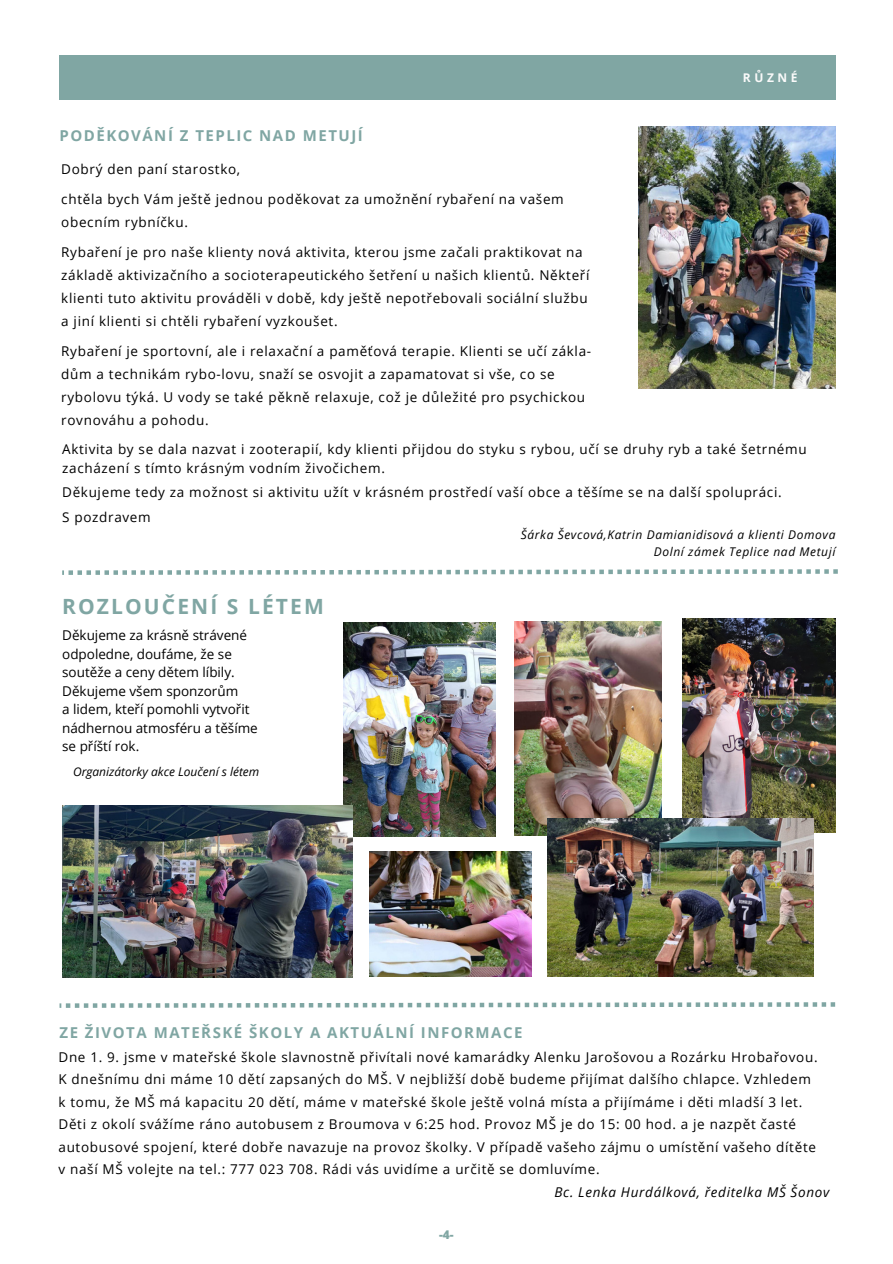
<style>
.page{position:relative;width:893px;height:1264px;background:#fff}
.page>*{position:absolute;margin:0;border:0;box-sizing:border-box;transform-origin:0 0}
.t1{font:700 21px "Open Sans";letter-spacing:.1em;color:#80a6a3}
.t2{font:700 15px "Open Sans";letter-spacing:.1em;color:#80a6a3}
.t3{font:13.5px/22.8px "Open Sans";letter-spacing:.05em;color:#000}
.t4{font:13.5px/18.5px "Open Sans";color:#000}
.t5{font:italic 13.5px "Open Sans";letter-spacing:.05em;color:#000}
.t6{font:italic 12px "Open Sans";letter-spacing:.05em;color:#000}
.t7{font:italic 12px "Open Sans";color:#000}
.t8{font:700 12px "Open Sans";letter-spacing:.3em;color:#fafafa}
.t9{font:800 12px "Open Sans";color:#80a6a3}
</style>
<div class="page">
<div style="left:59px;top:55px;width:776px;height:45px;background:#80a6a3"></div>
<img style="left:638px;top:126px;width:197px;height:262px">
<svg style="left:62px;top:569px;width:775px;height:6px"></svg>
<img style="left:514px;top:621px;width:147px;height:214px">
<img style="left:682px;top:619px;width:153px;height:213px">
<img style="left:343px;top:622px;width:152px;height:214px">
<img style="left:62px;top:805px;width:290px;height:172px">
<img style="left:547px;top:818px;width:266px;height:158px">
<img style="left:369px;top:851px;width:162px;height:125px">
<svg style="left:59px;top:1002px;width:776px;height:5px"></svg>
<p class="t2" style="left:59px;top:125px;width:305px">PODĚKOVÁNÍ Z TEPLIC NAD METUJÍ</p>
<p class="t3" style="left:61px;top:157px;width:180px">Dobrý den paní starostko,</p>
<p class="t3" style="left:61px;top:187px;width:504px">chtěla bych Vám ještě jednou poděkovat za umožnění rybaření na vašem</p>
<p class="t3" style="left:61px;top:210px;width:128px">obecním rybníčku.</p>
<p class="t3" style="left:61px;top:241px;width:529px">Rybaření je pro naše klienty nová aktivita, kterou jsme začali praktikovat na základě aktivizačního a socioterapeutického šetření u našich klientů. Někteří klienti tuto aktivitu prováděli v době, kdy ještě nepotřebovali sociální službu a jiní klienti si chtěli rybaření vyzkoušet.</p>
<p class="t3" style="left:61px;top:339px;width:531px">Rybaření je sportovní, ale i relaxační a paměťová terapie. Klienti se učí zákla&shy;dům a technikám rybo-lovu, snaží se osvojit a zapamatovat si vše, co se rybolovu týká. U vody se také pěkně relaxuje, což je důležité pro psychickou rovnováhu a pohodu.</p>
<p class="t8" style="left:742px;top:69px;width:56px">RŮZNÉ</p>
<p class="t3" style="left:62px;top:439px;width:746px;line-height:18.8px">Aktivita by se dala nazvat i zooterapií, kdy klienti přijdou do styku s rybou, učí se druhy ryb a také šetrnému zacházení s tímto krásným vodním živočichem.</p>
<p class="t3" style="left:62px;top:481px;width:721px">Děkujeme tedy za možnost si aktivitu užít v krásném prostředí vaší obce a těšíme se na další spolupráci.</p>
<p class="t3" style="left:62px;top:505px;width:90px">S pozdravem</p>
<p class="t6" style="left:521px;top:526px;width:316px">Šárka Ševcová,Katrin Damianidisová a klienti Domova</p>
<p class="t6" style="left:653px;top:542px;width:183px">Dolní zámek Teplice nad Metují</p>
<p class="t1" style="left:62px;top:592px;width:263px">ROZLOUČENÍ S LÉTEM</p>
<p class="t4" style="left:62px;top:625px;width:186px">Děkujeme za krásně strávené odpoledne, doufáme, že se soutěže a ceny dětem líbily.<br>Děkujeme všem sponzorům</p>
<p class="t4" style="left:62px;top:699px;width:197px">a lidem, kteří pomohli vytvořit nádhernou atmosféru a těšíme se příští rok.</p>
<p class="t7" style="left:73px;top:763px;width:188px">Organizátorky akce Loučení s létem</p>
<p class="t2" style="left:59px;top:1022px;width:464px">ZE ŽIVOTA MATEŘSKÉ ŠKOLY A AKTUÁLNÍ INFORMACE</p>
<p class="t3" style="left:58px;top:1045px;width:760px">Dne 1. 9. jsme v mateřské škole slavnostně přivítali nové kamarádky Alenku Jarošovou a Rozárku Hrobařovou.</p>
<p class="t3" style="left:58px;top:1067px;width:754px">K dnešnímu dni máme 10 dětí zapsaných do MŠ. V nejbližší době budeme přijímat dalšího chlapce. Vzhledem</p>
<p class="t3" style="left:58px;top:1090px;width:759px">k tomu, že MŠ má kapacitu 20 dětí, máme v mateřské škole ještě volná místa a přijímáme i děti mladší 3 let.<br>Děti z okolí svážíme ráno autobusem z Broumova v 6:25 hod. Provoz MŠ je do 15: 00 hod. a je nazpět časté autobusové spojení, které dobře navazuje na provoz školky. V případě vašeho zájmu o umístění vašeho dítěte</p>
<p class="t3" style="left:58px;top:1157px;width:542px">v naší MŠ volejte na tel.: 777 023 708. Rádi vás uvidíme a určitě se domluvíme.</p>
<p class="t5" style="left:554px;top:1182px;width:276px">Bc. Lenka Hurdálková, ředitelka MŠ Šonov</p>
<p class="t9" style="left:439px;top:1225px;width:16px">-4-</p>
</div>
